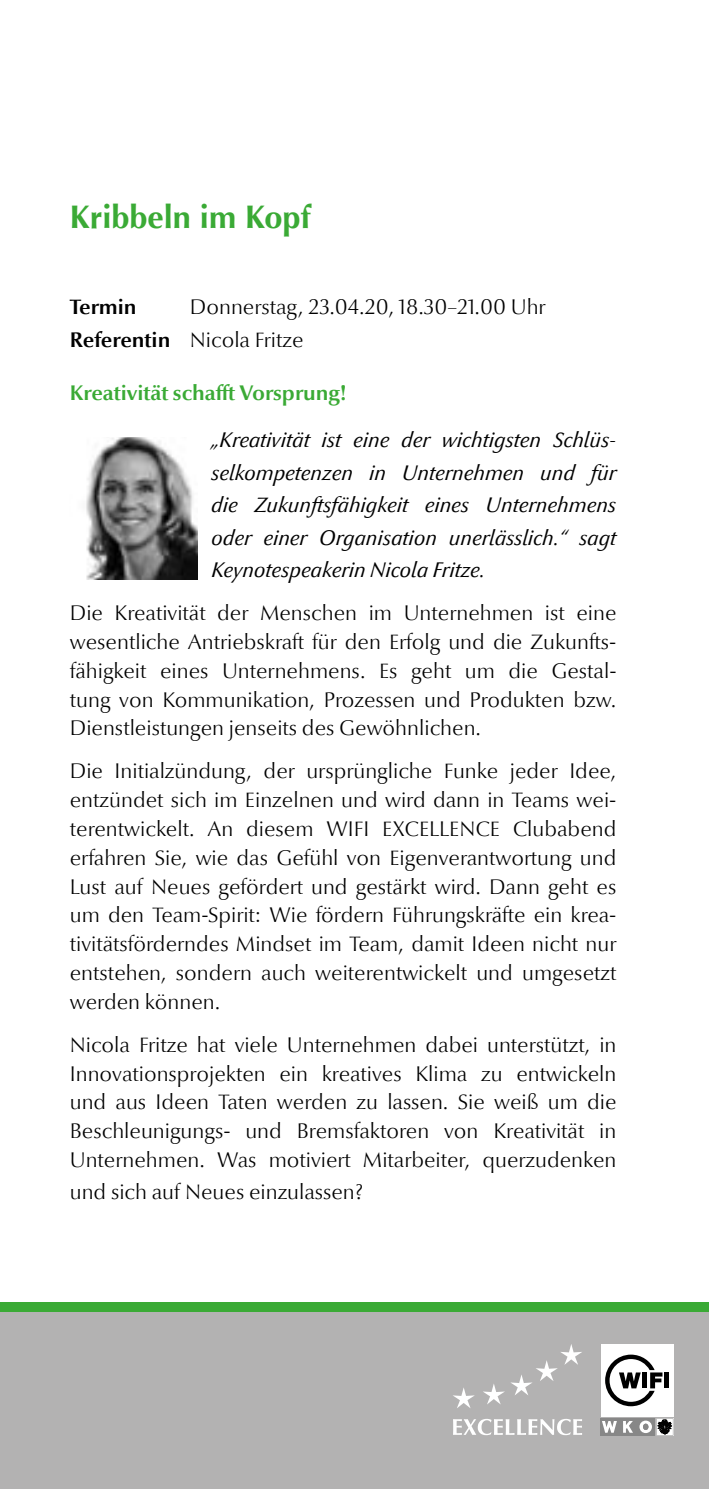
<style>
.page{position:relative;width:709px;height:1489px;background:#fff}
.page>*{position:absolute;margin:0;border:0;box-sizing:border-box;transform-origin:0 0}
.t1{font:700 32.5px "Optima";color:#3aaa35}
.t2{font:300 21.25px/28.8px "Optima Nova LT";color:#000;text-align:justify}
.t3{font:italic 21.25px/32.5px "Optima Nova LT";color:#000;text-align:justify}
.t4{font:700 21.25px "Optima Nova LT";color:#3aaa35}
.t5{font:700 21.25px "Optima Nova LT";color:#000}
.s1{font-weight:700}
</style>
<div class="page">
<div style="left:0;top:1310px;width:709px;height:178px;background:#b3b2b2"></div>
<div style="left:0;top:1302px;width:709px;height:9px;background:#3aaa35"></div>
<svg style="left:453px;top:1419px;width:129px;height:15px"></svg>
<svg style="left:453px;top:1388px;width:22px;height:20px"></svg>
<svg style="left:483px;top:1344px;width:99px;height:60px"></svg>
<div style="left:637px;top:1418px;width:17px;height:17px;background:#878787"></div>
<div style="left:600px;top:1343px;width:73px;height:73px;background:#fff"></div>
<div style="left:619px;top:1418px;width:17px;height:17px;background:#878787"></div>
<svg style="left:623px;top:1421px;width:10px;height:11px"></svg>
<div style="left:600px;top:1418px;width:18px;height:17px;background:#878787"></div>
<svg style="left:602px;top:1421px;width:15px;height:11px"></svg>
<div style="left:664px;top:1372px;width:5px;height:16px;background:#000"></div>
<svg style="left:605px;top:1354px;width:57px;height:52px"></svg>
<svg style="left:639px;top:1416px;width:34px;height:19px"></svg>
<img style="left:86px;top:437px;width:111px;height:142px">
<h1 class="t1" style="left:70px;top:196px;width:242px">Kribbeln im Kopf</h1>
<p class="t2" style="left:70px;top:291px;width:477px;line-height:32.5px;text-indent:120px">Donnerstag, 23.04.20, 18.30–21.00 Uhr<br><span class="s1">Referentin</span> Nicola Fritze</p>
<p class="t4" style="left:70px;top:381px;width:278px">Kreativität schafft Vorsprung!</p>
<p class="t3" style="left:212px;top:424px;width:406px">„Kreativität ist eine der wichtigsten Schlüs&shy;selkompetenzen in Unternehmen und für die Zukunftsfähigkeit eines Unternehmens oder einer Organisation unerlässlich.“ sagt Keynotespeakerin Nicola Fritze.</p>
<p class="t2" style="left:70px;top:599px;width:548px">Die Kreativität der Menschen im Unternehmen ist eine wesentliche Antriebskraft für den Erfolg und die Zukunfts&shy;fähigkeit eines Unternehmens. Es geht um die Gestal&shy;tung von Kommunikation, Prozessen und Produkten bzw.<br>Dienstleistungen jenseits des Gewöhnlichen.</p>
<p class="t2" style="left:70px;top:757px;width:548px">Die Initialzündung, der ursprüngliche Funke jeder Idee, entzündet sich im Einzelnen und wird dann in Teams wei&shy;terentwickelt. An diesem WIFI EXCELLENCE Clubabend erfahren Sie, wie das Gefühl von Eigenverantwortung und Lust auf Neues gefördert und gestärkt wird. Dann geht es um den Team-Spirit: Wie fördern Führungskräfte ein krea&shy;tivitätsförderndes Mindset im Team, damit Ideen nicht nur entstehen, sondern auch weiterentwickelt und umgesetzt werden können.</p>
<p class="t2" style="left:70px;top:1030px;width:548px">Nicola Fritze hat viele Unternehmen dabei unterstützt, in Innovationsprojekten ein kreatives Klima zu entwickeln und aus Ideen Taten werden zu lassen. Sie weiß um die Beschleunigungs- und Bremsfaktoren von Kreativität in Unternehmen. Was motiviert Mitarbeiter, querzudenken</p>
<p class="t2" style="left:70px;top:1178px;width:294px">und sich auf Neues einzulassen?</p>
<p class="t5" style="left:70px;top:294px;width:68px">Termin</p>
</div>
